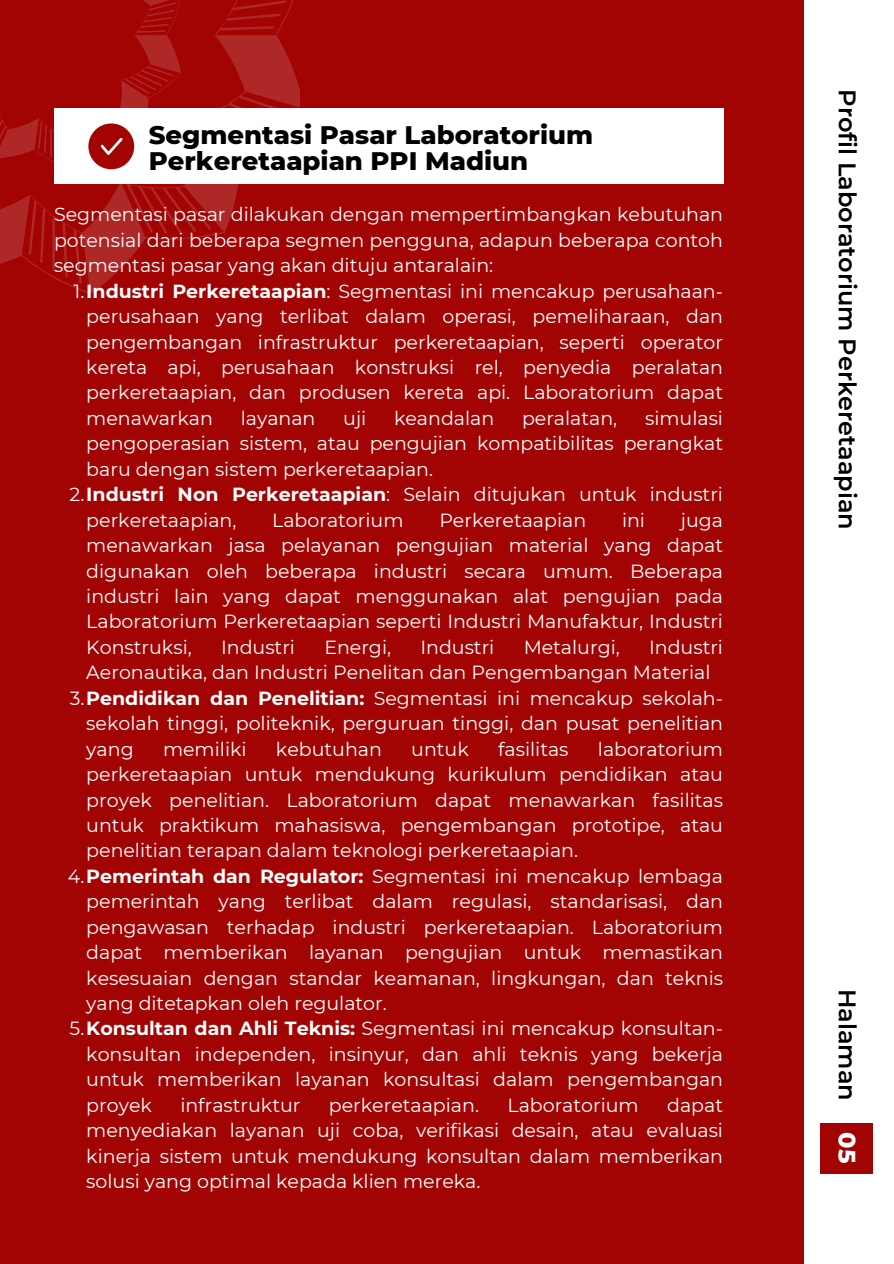
<style>
.page{position:relative;width:894px;height:1264px;background:#fff}
.page>*{position:absolute;margin:0;border:0;box-sizing:border-box;transform-origin:0 0}
.t1{font:800 25.95px/26.7px "Montserrat";color:#000}
.t2{font:600 24px "Montserrat";color:#000}
.t3{font:800 24px "Montserrat";color:#fff}
.t4{font:19.05px/25.5px "Montserrat";color:#fff;text-align:justify}
.s1{font-weight:700}
</style>
<div class="page">
<div style="left:0;top:0;width:893px;height:1263px;background:#a20303"></div>
<div style="left:804px;top:0;width:89px;height:1263px;background:#fff"></div>
<div style="left:820px;top:1123px;width:53px;height:51px;background:#a20303"></div>
<div style="left:54px;top:109px;width:669px;height:75px;background:#fff"></div>
<svg style="left:0;top:0;width:299px;height:294px"></svg>
<h1 class="t1" style="left:149px;top:121px;width:446px">Segmentasi Pasar Laboratorium<br>Perkeretaapian PPI Madiun</h1>
<p class="t4" style="left:54px;top:202px;width:670px">Segmentasi pasar dilakukan dengan mempertimbangkan kebutuhan potensial dari beberapa segmen pengguna, adapun beberapa contoh segmentasi pasar yang akan dituju antaralain:</p>
<p class="t4" style="left:86px;top:278px;width:638px;text-indent:-13px">1.<span class="s1">Industri Perkeretaapian</span>: Segmentasi ini mencakup perusahaan&shy;perusahaan yang terlibat dalam operasi, pemeliharaan, dan pengembangan infrastruktur perkeretaapian, seperti operator kereta api, perusahaan konstruksi rel, penyedia peralatan perkeretaapian, dan produsen kereta api. Laboratorium dapat menawarkan</p>
<p class="t4" style="left:241px;top:405px;width:76px">layanan</p>
<p class="t4" style="left:343px;top:405px;width:25px">uji</p>
<p class="t4" style="left:394px;top:405px;width:102px">keandalan</p>
<p class="t4" style="left:522px;top:405px;width:97px">peralatan,</p>
<p class="t4" style="left:86px;top:405px;width:638px;text-indent:558px">simulasi pengoperasian sistem, atau pengujian kompatibilitas perangkat baru dengan sistem perkeretaapian.</p>
<p class="t4" style="left:86px;top:481px;width:638px;text-indent:-17px">2.<span class="s1">Industri Non Perkeretaapian</span>: Selain ditujukan untuk industri perkeretaapian,</p>
<p class="t4" style="left:86px;top:507px;width:638px;text-indent:594px">juga menawarkan jasa pelayanan pengujian material yang dapat digunakan oleh beberapa industri secara umum. Beberapa industri lain yang dapat menggunakan alat pengujian pada Laboratorium Perkeretaapian seperti Industri Manufaktur, Industri Konstruksi,</p>
<p class="t4" style="left:272px;top:507px;width:133px">Laboratorium</p>
<p class="t4" style="left:439px;top:507px;width:148px">Perkeretaapian</p>
<p class="t4" style="left:621px;top:507px;width:25px">ini</p>
<p class="t4" style="left:86px;top:634px;width:638px;text-indent:562px">Industri<br>Aeronautika, dan Industri Penelitan dan Pengembangan Material</p>
<p class="t4" style="left:86px;top:685px;width:638px;text-indent:-17px">3.<span class="s1">Pendidikan dan Penelitian:</span> Segmentasi ini mencakup sekolah&shy;sekolah tinggi, politeknik, perguruan tinggi, dan pusat penelitian yang</p>
<p class="t4" style="left:221px;top:634px;width:75px">Industri</p>
<p class="t4" style="left:324px;top:634px;width:68px">Energi,</p>
<p class="t4" style="left:420px;top:634px;width:75px">Industri</p>
<p class="t4" style="left:523px;top:634px;width:98px">Metalurgi,</p>
<p class="t4" style="left:163px;top:736px;width:85px">memiliki</p>
<p class="t4" style="left:276px;top:736px;width:107px">kebutuhan</p>
<p class="t4" style="left:411px;top:736px;width:59px">untuk</p>
<p class="t4" style="left:498px;top:736px;width:72px">fasilitas</p>
<p class="t4" style="left:86px;top:736px;width:638px;text-indent:511px">laboratorium perkeretaapian untuk mendukung kurikulum pendidikan atau proyek penelitian. Laboratorium dapat menawarkan fasilitas untuk praktikum mahasiswa, pengembangan prototipe, atau penelitian terapan dalam teknologi perkeretaapian.</p>
<p class="t4" style="left:86px;top:863px;width:638px;text-indent:-18px">4.<span class="s1">Pemerintah dan Regulator:</span> Segmentasi ini mencakup lembaga pemerintah yang terlibat dalam regulasi, standarisasi, dan pengawasan terhadap industri perkeretaapian. Laboratorium dapat memberikan layanan pengujian untuk memastikan kesesuaian dengan standar keamanan, lingkungan, dan teknis yang ditetapkan oleh regulator.</p>
<p class="t4" style="left:86px;top:1015px;width:638px;text-indent:-17px">5.<span class="s1">Konsultan dan Ahli Teknis:</span> Segmentasi ini mencakup konsultan&shy;konsultan independen, insinyur, dan ahli teknis yang bekerja untuk memberikan layanan konsultasi dalam pengembangan proyek</p>
<p class="t4" style="left:180px;top:1092px;width:122px">infrastruktur</p>
<p class="t4" style="left:329px;top:1092px;width:151px">perkeretaapian.</p>
<p class="t4" style="left:507px;top:1092px;width:133px">Laboratorium</p>
<p class="t4" style="left:86px;top:1092px;width:638px;text-indent:580px">dapat menyediakan layanan uji coba, verifikasi desain, atau evaluasi kinerja sistem untuk mendukung konsultan dalam memberikan solusi yang optimal kepada klien mereka.</p>
<p class="t2" style="left:862px;top:89px;width:442px;rotate:90deg">Profil Laboratorium Perkeretaapian</p>
<p class="t2" style="left:862px;top:988px;width:113px;rotate:90deg">Halaman</p>
<p class="t3" style="left:862px;top:1132px;width:33px;rotate:90deg">05</p>
</div>
